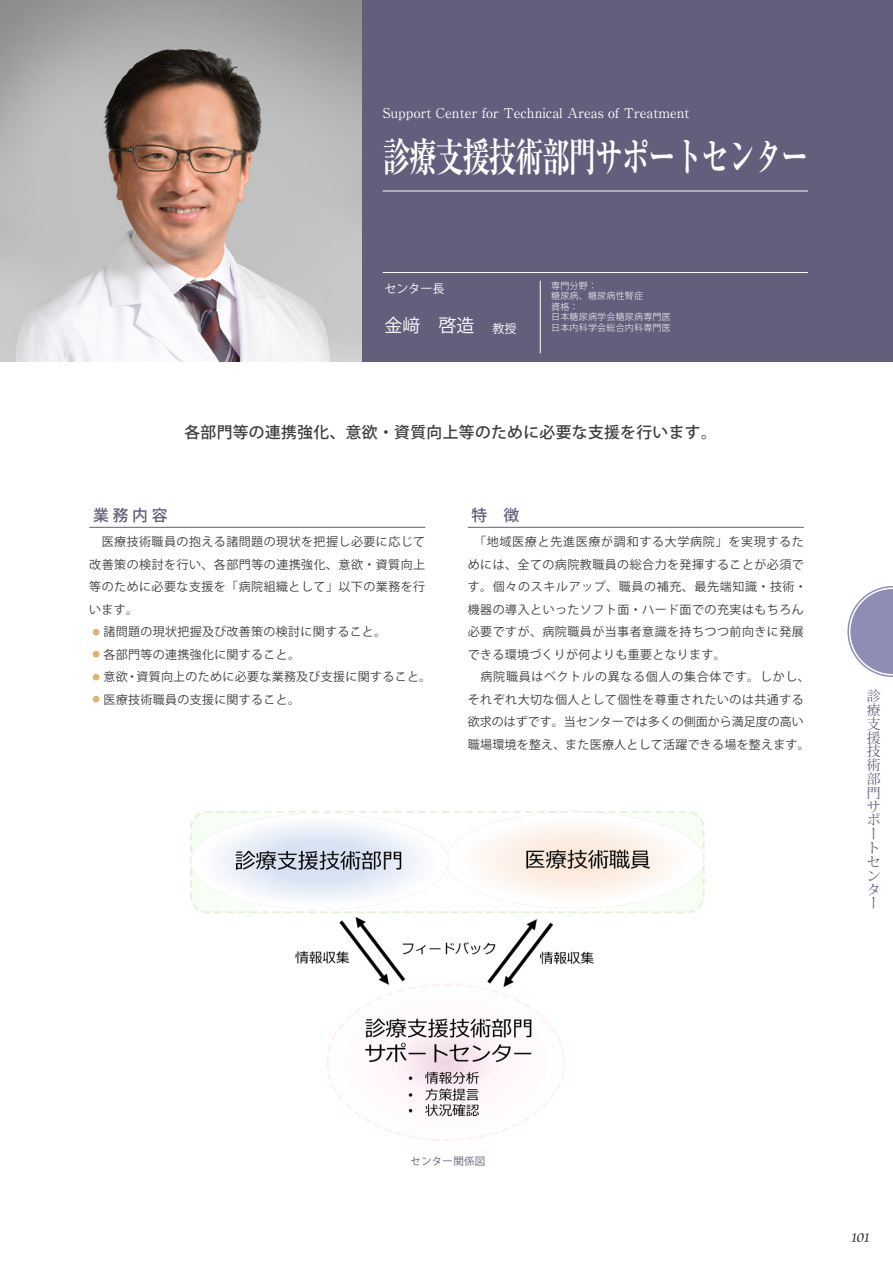
<style>
.page{position:relative;width:893px;height:1263px;background:#fff}
.page>*{position:absolute;margin:0;border:0;box-sizing:border-box;transform-origin:0 0}
.t1{font:700 40.5px "Ryumin Pro";letter-spacing:-.05em;color:#fff;scale:.69 1}
.t2{font:18px "Koz Go Pro";color:#fff}
.t3{font:500 15.75px "Koz Go Pro";letter-spacing:.025em;color:#3e3e3f}
.t4{font:500 15.75px "Koz Go Pro";color:#625e7c}
.t5{font:13.8px/13.8px "Koz Min Pro";color:#625e7c}
.t6{font:13.8px "Cataneo BT";color:#3e3e3f}
.t7{font:13.5px "Ryumin Pro";color:#fff}
.t8{font:12px/22.5px "Koz Go Pro";letter-spacing:.04em;color:#3e3e3f;text-align:justify}
.t9{font:12px/22.5px "Koz Go Pro";letter-spacing:.02em;color:#3e3e3f}
.t10{font:12px "Koz Go Pro";color:#fff}
.t11{font:10.5px "Koz Go Pro";letter-spacing:.025em;color:#625e7c}
.t12{font:300 9px "Koz Go Pro";letter-spacing:.025em;color:#fff}
.s1{font-size:12px}
.s2{font-size:7.5px;color:#dcb473}
</style>
<div class="page">
<div style="left:0;top:0;width:893px;height:361px;background:#625e7c"></div>
<svg style="left:847px;top:586px;width:46px;height:91px"></svg>
<hr style="left:383px;top:191px;width:425px;height:1px;background:#fff">
<hr style="left:383px;top:272px;width:425px;height:1px;background:#fff">
<hr style="left:540px;top:281px;width:1px;height:72px;background:#fff">
<img style="left:190px;top:811px;width:515px;height:330px">
<hr style="left:89px;top:527px;width:336px;height:1px;background:#625e7c">
<hr style="left:468px;top:527px;width:336px;height:1px;background:#625e7c">
<img style="left:0;top:0;width:361px;height:361px">
<p class="t7" style="left:383px;top:103px;width:308px">Support Center for Technical Areas of Treatment</p>
<p class="t1" style="left:383px;top:124px;width:619px">診療支援技術部門サポートセンター</p>
<p class="t10" style="left:384px;top:280px;width:61px">センター長</p>
<p class="t12" style="left:551px;top:279px;width:47px">専門分野：</p>
<p class="t12" style="left:551px;top:290px;width:94px">糖尿病、糖尿病性腎症</p>
<p class="t12" style="left:551px;top:300px;width:29px">資格：</p>
<p class="t12" style="left:551px;top:311px;width:121px">日本糖尿病学会糖尿病専門医</p>
<p class="t12" style="left:551px;top:321px;width:121px">日本内科学会総合内科専門医</p>
<p class="t2" style="left:384px;top:314px;width:133px">金﨑　啓造　<span class="s1">教授</span></p>
<p class="t3" style="left:184px;top:422px;width:534px">各部門等の連携強化、意欲・資質向上等のために必要な支援を行います。</p>
<p class="t4" style="left:93px;top:505px;width:76px">業 務 内 容</p>
<p class="t4" style="left:471px;top:505px;width:49px">特　徴</p>
<p class="t8" style="left:89px;top:531px;width:337px">　医療技術職員の抱える諸問題の現状を把握し必要に応じて改善策の検討を行い、各部門等の連携強化、意欲・資質向上等のために必要な支援を「病院組織として」以下の業務を行います。</p>
<p class="t8" style="left:92px;top:621px;width:295px"><span class="s2">●</span> 諸問題の現状把握及び改善策の検討に関すること。</p>
<p class="t8" style="left:92px;top:643px;width:209px"><span class="s2">●</span> 各部門等の連携強化に関すること。</p>
<p class="t8" style="left:92px;top:666px;width:340px"><span class="s2">●</span> 意欲・資質向上のために必要な業務及び支援に関すること。</p>
<p class="t8" style="left:92px;top:688px;width:209px"><span class="s2">●</span> 医療技術職員の支援に関すること。</p>
<p class="t8" style="left:468px;top:531px;width:341px;text-align:left">　「地域医療と先進医療が調和する大学病院」を実現するためには、全ての病院教職員の総合力を発揮することが必須です。個々のスキルアップ、職員の補充、最先端知識・技術・機器の導入といったソフト面・ハード面での充実はもちろん必要ですが、病院職員が当事者意識を持ちつつ前向きに発展できる環境づくりが何よりも重要となります。</p>
<p class="t9" style="left:468px;top:666px;width:344px">　病院職員はベクトルの異なる個人の集合体です。しかし、それぞれ大切な個人として個性を尊重されたいのは共通する欲求のはずです。当センターでは多くの側面から満足度の高い職場環境を整え、また医療人として活躍できる場を整えます。</p>
<p class="t5" style="left:867px;top:689px;width:15px">診療支援技術部門サポートセンター</p>
<p class="t11" style="left:410px;top:1154px;width:77px">センター関係図</p>
<p class="t6" style="left:852px;top:1228px;width:19px">101</p>
</div>
